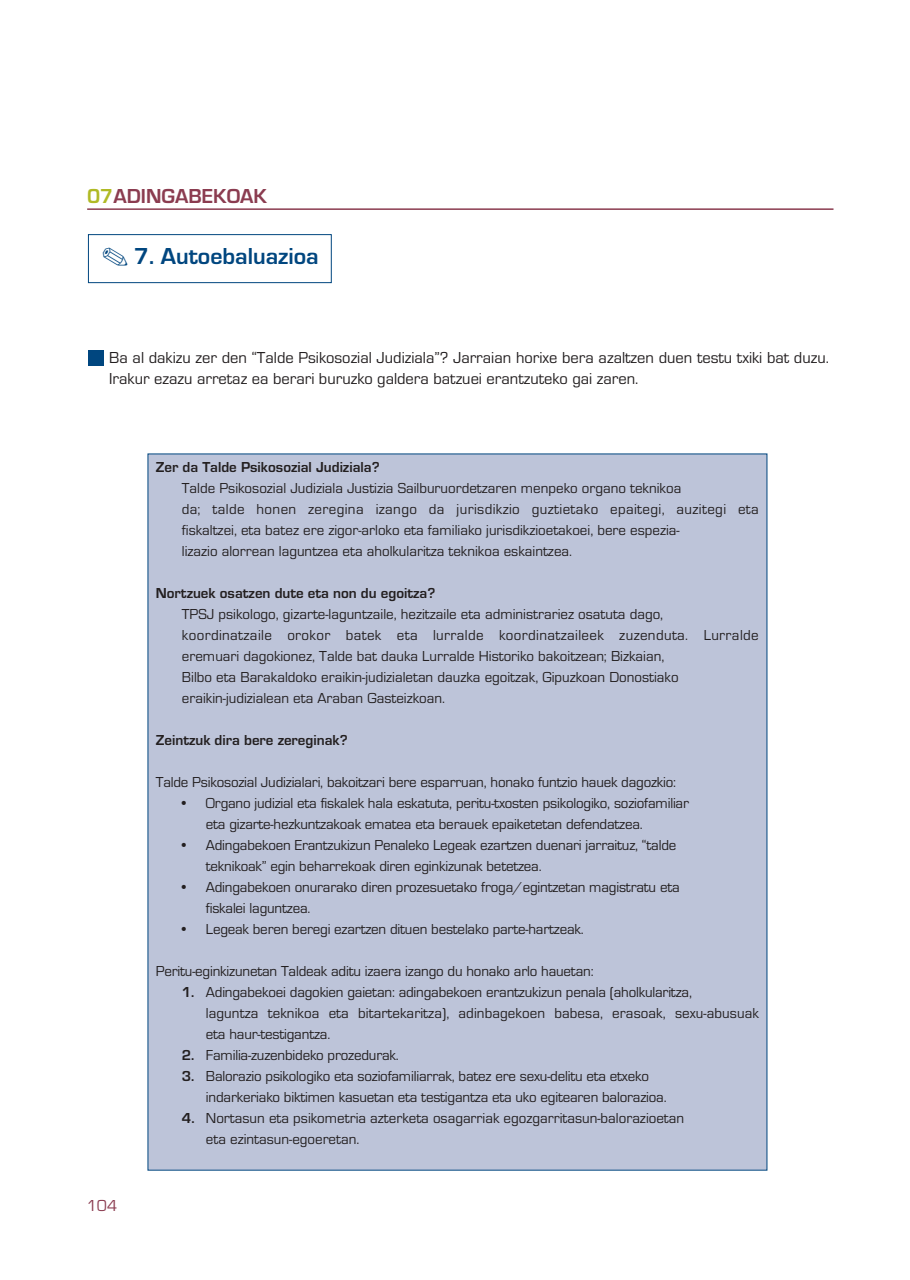
<style>
.page{position:relative;width:910px;height:1280px;background:#fff}
.page>*{position:absolute;margin:0;border:0;box-sizing:border-box;transform-origin:0 0}
.t1{font:700 24px "Eurostile";color:#00467f}
.t2{font:700 21px "Eurostile";color:#8b3c50}
.t3{font:16.5px/21px "Eurostile";color:#231f20}
.t4{font:16.5px "Eurostile";color:#8b3c50}
.t5{font:15px/21px "Eurostile";letter-spacing:-.01em;color:#231f20}
.t6{font:700 15px "Eurostile";color:#231f20}
.s1{color:#b0ba25}
.s2{font-weight:700}
</style>
<div class="page">
<div style="left:89px;top:350px;width:15px;height:16px;background:#00467f"></div>
<hr style="left:87px;top:208px;width:746px;height:2px;background:#8b3c50">
<div style="left:148px;top:454px;width:619px;height:716px;background:#bdc4d9"></div>
<div style="left:88px;top:234px;width:244px;height:49px;border:1px solid #00467f"></div>
<h2 class="t2" style="left:87px;top:189px;width:182px"><span class="s1">07</span>ADINGABEKOAK</h2>
<h1 class="t1" style="left:102px;top:248px;width:219px">✎ 7. Autoebaluazioa</h1>
<p class="t3" style="left:109px;top:349px;width:721px">Ba al dakizu zer den “Talde Psikosozial Judiziala”? Jarraian horixe bera azaltzen duen testu txiki bat duzu.<br>Irakur ezazu arretaz ea berari buruzko galdera batzuei erantzuteko gai zaren.</p>
<p class="t4" style="left:87px;top:1200px;width:32px">104</p>
<p class="t6" style="left:156px;top:462px;width:225px">Zer da Talde Psikosozial Judiziala?</p>
<p class="t5" style="left:182px;top:479px;width:578px">Talde Psikosozial Judiziala Justizia Sailburuordetzaren menpeko organo teknikoa<br>da; talde honen zeregina izango da jurisdikzio guztietako epaitegi, auzitegi eta fiskaltzei, eta batez ere zigor-arloko eta familiako jurisdikzioetakoei, bere espezia-<br>lizazio alorrean laguntzea eta aholkularitza teknikoa eskaintzea.</p>
<p class="t6" style="left:156px;top:588px;width:281px">Nortzuek osatzen dute eta non du egoitza?</p>
<p class="t5" style="left:182px;top:605px;width:578px">TPSJ psikologo, gizarte-laguntzaile, hezitzaile eta administrariez osatuta dago,<br>koordinatzaile orokor batek eta lurralde koordinatzaileek zuzenduta. Lurralde eremuari dagokionez, Talde bat dauka Lurralde Historiko bakoitzean; Bizkaian,<br>Bilbo eta Barakaldoko eraikin-judizialetan dauzka egoitzak, Gipuzkoan Donostiako eraikin-judizialean eta Araban Gasteizkoan.</p>
<p class="t6" style="left:156px;top:735px;width:193px">Zeintzuk dira bere zereginak?</p>
<p class="t5" style="left:156px;top:773px;width:522px">Talde Psikosozial Judizialari, bakoitzari bere esparruan, honako funtzio hauek dagozkio:</p>
<p class="t5" style="left:206px;top:794px;width:485px;text-indent:-24px">• Organo judizial eta fiskalek hala eskatuta, peritu-txosten psikologiko, soziofamiliar eta gizarte-hezkuntzakoak ematea eta berauek epaiketetan defendatzea.</p>
<p class="t5" style="left:206px;top:836px;width:472px;text-indent:-24px">• Adingabekoen Erantzukizun Penaleko Legeak ezartzen duenari jarraituz, “talde teknikoak” egin beharrekoak diren eginkizunak betetzea.</p>
<p class="t5" style="left:206px;top:878px;width:475px;text-indent:-24px">• Adingabekoen onurarako diren prozesuetako froga/egintzetan magistratu eta fiskalei laguntzea.</p>
<p class="t5" style="left:182px;top:920px;width:403px">• Legeak beren beregi ezartzen dituen bestelako parte-hartzeak.</p>
<p class="t5" style="left:156px;top:962px;width:439px">Peritu-eginkizunetan Taldeak aditu izaera izango du honako arlo hauetan:</p>
<p class="t5" style="left:206px;top:983px;width:555px;text-indent:-24px"><span class="s2">1.</span> Adingabekoei dagokien gaietan: adingabekoen erantzukizun penala (aholkularitza,<br>laguntza teknikoa eta bitartekaritza), adinbagekoen babesa, erasoak, sexu-abusuak eta haur-testigantza.</p>
<p class="t5" style="left:182px;top:1046px;width:218px"><span class="s2">2.</span> Familia-zuzenbideko prozedurak.</p>
<p class="t5" style="left:206px;top:1067px;width:462px;text-indent:-24px"><span class="s2">3.</span> Balorazio psikologiko eta soziofamiliarrak, batez ere sexu-delitu eta etxeko indarkeriako biktimen kasuetan eta testigantza eta uko egitearen balorazioa.</p>
<p class="t5" style="left:206px;top:1109px;width:480px;text-indent:-24px"><span class="s2">4.</span> Nortasun eta psikometria azterketa osagarriak egozgarritasun-balorazioetan eta ezintasun-egoeretan.</p>
</div>
